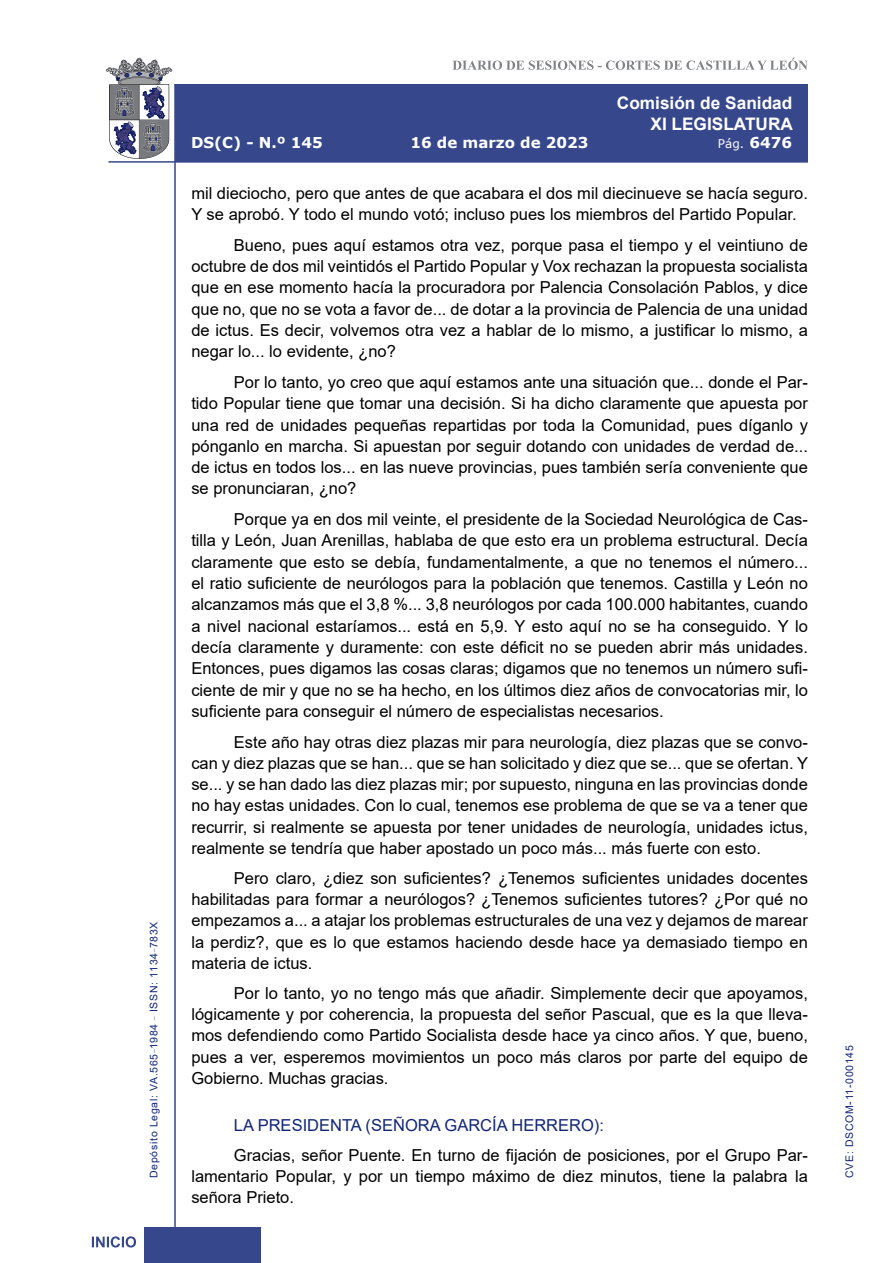
<style>
.page{position:relative;width:893px;height:1263px;background:#fff}
.page>*{position:absolute;margin:0;border:0;box-sizing:border-box;transform-origin:0 0}
.t1{font:700 17.25px/20.7px "Arial";color:#fff;text-align:right}
.t2{font:16.5px/21.3px "Arial";color:#000;text-align:justify}
.Orador{font:16.5px "Arial";color:#122678}
.t3{font:700 15px "Verdana";color:#fff}
.t4{font:12px "Verdana";color:#fff}
.t5{font:10.5px "Arial";letter-spacing:.065em;color:#122678}
.s1{font-weight:700;font-size:15px}
</style>
<div class="page">
<svg style="left:452px;top:58px;width:356px;height:12px"></svg>
<hr style="left:174px;top:84px;width:2px;height:1179px;background:#36478c">
<div style="left:144px;top:1227px;width:117px;height:36px;background:#36478c"></div>
<div style="left:175px;top:84px;width:633px;height:78px;background:#36478c"></div>
<hr style="left:108px;top:161px;width:700px;height:2px;background:#36478c">
<svg style="left:92px;top:1236px;width:44px;height:11px"></svg>
<svg style="left:106px;top:58px;width:66px;height:101px"></svg>
<p class="t5" style="left:146px;top:1178px;width:258px;rotate:-90deg">Depósito Legal: VA.565<sup>_</sup>1984 <sup>_</sup> ISSN: 1134<sup>_</sup>783X</p>
<p class="t1" style="left:617px;top:93px;width:178px">Comisión de Sanidad<br>XI LEGISLATURA</p>
<p class="t3" style="left:191px;top:132px;width:133px">DS(C) - N.º 145</p>
<p class="t3" style="left:410px;top:132px;width:180px">16 de marzo de 2023</p>
<p class="t4" style="left:718px;top:135px;width:76px">Pág. <span class="s1">6476</span></p>
<p class="t2" style="left:191px;top:183px;width:618px">mil dieciocho, pero que antes de que acabara el dos mil diecinueve se hacía seguro.<br>Y se aprobó. Y todo el mundo votó; incluso pues los miembros del Partido Popular.</p>
<p class="t2" style="left:191px;top:234px;width:618px;text-indent:43px">Bueno, pues aquí estamos otra vez, porque pasa el tiempo y el veintiuno de octubre de dos mil veintidós el Partido Popular y Vox rechazan la propuesta socialista que en ese momento hacía la procuradora por Palencia Consolación Pablos, y dice que no, que no se vota a favor de... de dotar a la provincia de Palencia de una unidad de ictus. Es decir, volvemos otra vez a hablar de lo mismo, a justificar lo mismo, a negar lo... lo evidente, ¿no?</p>
<p class="t2" style="left:191px;top:371px;width:618px;text-indent:43px">Por lo tanto, yo creo que aquí estamos ante una situación que... donde el Par&shy;tido Popular tiene que tomar una decisión. Si ha dicho claramente que apuesta por una red de unidades pequeñas repartidas por toda la Comunidad, pues díganlo y pónganlo en marcha. Si apuestan por seguir dotando con unidades de verdad de... de ictus en todos los... en las nueve provincias, pues también sería conveniente que se pronunciaran, ¿no?</p>
<p class="t2" style="left:191px;top:509px;width:618px;text-indent:43px">Porque ya en dos mil veinte, el presidente de la Sociedad Neurológica de Cas&shy;tilla y León, Juan Arenillas, hablaba de que esto era un problema estructural. Decía claramente que esto se debía, fundamentalmente, a que no tenemos el número... el ratio suficiente de neurólogos para la población que tenemos. Castilla y León no alcanzamos más que el 3,8 %... 3,8 neurólogos por cada 100.000 habitantes, cuando a nivel nacional estaríamos... está en 5,9. Y esto aquí no se ha conseguido. Y lo decía claramente y duramente: con este déficit no se pueden abrir más unidades.<br>Entonces, pues digamos las cosas claras; digamos que no tenemos un número sufi&shy;ciente de mir y que no se ha hecho, en los últimos diez años de convocatorias mir, lo suficiente para conseguir el número de especialistas necesarios.</p>
<p class="t2" style="left:191px;top:731px;width:618px;text-indent:43px">Este año hay otras diez plazas mir para neurología, diez plazas que se convo&shy;can y diez plazas que se han... que se han solicitado y diez que se... que se ofertan. Y se... y se han dado las diez plazas mir; por supuesto, ninguna en las provincias donde no hay estas unidades. Con lo cual, tenemos ese problema de que se va a tener que recurrir, si realmente se apuesta por tener unidades de neurología, unidades ictus, realmente se tendría que haber apostado un poco más... más fuerte con esto.</p>
<p class="t2" style="left:191px;top:867px;width:618px;text-indent:43px">Pero claro, ¿diez son suficientes? ¿Tenemos suficientes unidades docentes habilitadas para formar a neurólogos? ¿Tenemos suficientes tutores? ¿Por qué no empezamos a... a atajar los problemas estructurales de una vez y dejamos de marear la perdiz?, que es lo que estamos haciendo desde hace ya demasiado tiempo en materia de ictus.</p>
<p class="t2" style="left:191px;top:982px;width:618px;text-indent:43px">Por lo tanto, yo no tengo más que añadir. Simplemente decir que apoyamos, lógicamente y por coherencia, la propuesta del señor Pascual, que es la que lleva&shy;mos defendiendo como Partido Socialista desde hace ya cinco años. Y que, bueno, pues a ver, esperemos movimientos un poco más claros por parte del equipo de Gobierno. Muchas gracias.</p>
<p class="Orador" style="left:234px;top:1114px;width:372px">LA PRESIDENTA (SEÑORA GARCÍA HERRERO):</p>
<p class="t2" style="left:191px;top:1144px;width:618px;text-indent:43px">Gracias, señor Puente. En turno de fijación de posiciones, por el Grupo Par&shy;lamentario Popular, y por un tiempo máximo de diez minutos, tiene la palabra la señora Prieto.</p>
<p class="t5" style="left:842px;top:1178px;width:134px;rotate:-90deg">CVE: DSCOM-11-000145</p>
</div>
